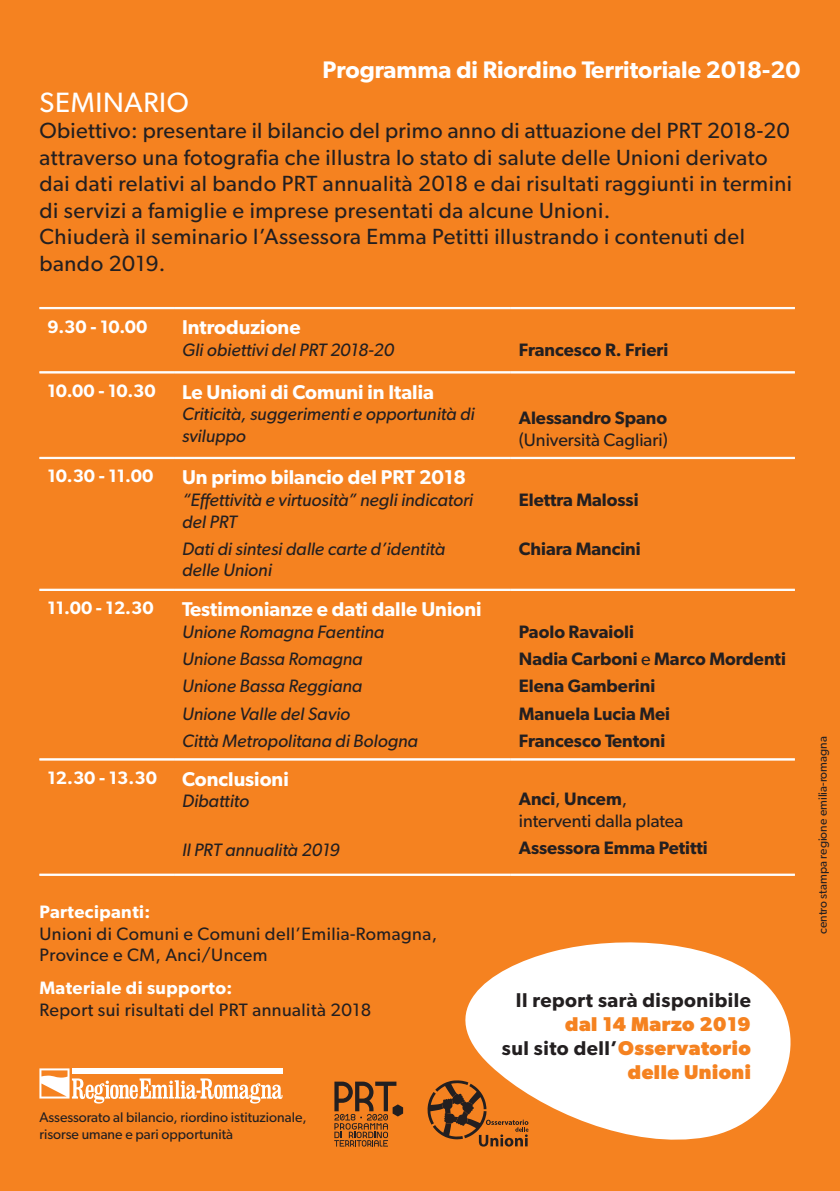
<style>
.page{position:relative;width:840px;height:1191px;background:#fff}
.page>*{position:absolute;margin:0;border:0;box-sizing:border-box;transform-origin:0 0}
.t1{font:28px "Gibson";letter-spacing:.025em;color:#fff}
.t2{font:600 24px "Gibson";color:#fff}
.t3{font:22px/26.4px "Gibson";letter-spacing:.025em;color:#231f20}
.Heading_2{font:600 20px "Gibson";color:#fff}
.t4{font:700 20px/24px "Gibson";letter-spacing:.025em;color:#f58220;text-align:right}
.t5{font:italic 18px/21.6px "Gibson";color:#231f20}
.Luogo{font:600 18px "Gibson";color:#231f20}
.t6{font:18px/21.6px "Gibson";letter-spacing:.025em;color:#231f20}
.Heading_2-2{font:600 18px "Gibson";letter-spacing:.02em;color:#fff}
.t7{font:18px/21.6px "Gibson";color:#231f20}
.t8{font:14px/16.8px "Gibson";color:#231f20}
.t9{font:12px "Gibson";color:#231f20}
.s1{font-weight:400}
.s2{font-weight:600}
.s3{font-weight:600;color:#231f20}
</style>
<div class="page">
<div style="left:0;top:0;width:839px;height:1191px;background:#f58220"></div>
<hr style="left:39px;top:371px;width:135px;height:2px;background:#fff">
<hr style="left:174px;top:371px;width:336px;height:2px;background:#fff">
<hr style="left:510px;top:371px;width:284px;height:2px;background:#fff">
<hr style="left:39px;top:874px;width:135px;height:1px;background:#fff">
<hr style="left:174px;top:874px;width:336px;height:1px;background:#fff">
<hr style="left:510px;top:874px;width:284px;height:1px;background:#fff">
<hr style="left:39px;top:307px;width:135px;height:1px;background:#fff">
<hr style="left:39px;top:308px;width:135px;height:1px;background:#fff">
<hr style="left:174px;top:307px;width:336px;height:1px;background:#fff">
<hr style="left:174px;top:308px;width:336px;height:1px;background:#fff">
<hr style="left:510px;top:307px;width:284px;height:1px;background:#fff">
<hr style="left:510px;top:308px;width:284px;height:1px;background:#fff">
<hr style="left:39px;top:373px;width:135px;height:1px;background:#fff">
<hr style="left:174px;top:373px;width:336px;height:1px;background:#fff">
<hr style="left:510px;top:373px;width:284px;height:1px;background:#fff">
<hr style="left:39px;top:457px;width:135px;height:1px;background:#fff">
<hr style="left:39px;top:458px;width:135px;height:1px;background:#fff">
<hr style="left:174px;top:457px;width:336px;height:1px;background:#fff">
<hr style="left:174px;top:458px;width:336px;height:1px;background:#fff">
<hr style="left:510px;top:457px;width:284px;height:1px;background:#fff">
<hr style="left:510px;top:458px;width:284px;height:1px;background:#fff">
<hr style="left:39px;top:589px;width:135px;height:1px;background:#fff">
<hr style="left:39px;top:590px;width:135px;height:1px;background:#fff">
<hr style="left:174px;top:589px;width:336px;height:1px;background:#fff">
<hr style="left:174px;top:590px;width:336px;height:1px;background:#fff">
<hr style="left:510px;top:589px;width:284px;height:1px;background:#fff">
<hr style="left:510px;top:590px;width:284px;height:1px;background:#fff">
<hr style="left:39px;top:758px;width:135px;height:1px;background:#fff">
<hr style="left:39px;top:759px;width:135px;height:1px;background:#fff">
<hr style="left:174px;top:758px;width:336px;height:1px;background:#fff">
<hr style="left:174px;top:759px;width:336px;height:1px;background:#fff">
<hr style="left:510px;top:758px;width:284px;height:1px;background:#fff">
<hr style="left:510px;top:759px;width:284px;height:1px;background:#fff">
<hr style="left:39px;top:873px;width:135px;height:1px;background:#fff">
<hr style="left:39px;top:875px;width:135px;height:1px;background:#fff">
<hr style="left:174px;top:873px;width:336px;height:1px;background:#fff">
<hr style="left:174px;top:875px;width:336px;height:1px;background:#fff">
<hr style="left:510px;top:873px;width:284px;height:1px;background:#fff">
<hr style="left:510px;top:875px;width:284px;height:1px;background:#fff">
<svg style="left:39px;top:1068px;width:243px;height:35px"></svg>
<svg style="left:465px;top:942px;width:326px;height:205px;fill:#fff"></svg>
<svg style="left:427px;top:1080px;width:101px;height:66px"></svg>
<svg style="left:334px;top:1081px;width:69px;height:65px"></svg>
<p class="t2" style="left:322px;top:55px;width:479px">Programma di Riordino Territoriale 2018-20</p>
<p class="t1" style="left:39px;top:86px;width:151px">SEMINARIO</p>
<p class="t3" style="left:39px;top:117px;width:753px">Obiettivo: presentare il bilancio del primo anno di attuazione del PRT 2018-20 attraverso una fotografia che illustra lo stato di salute delle Unioni derivato dai dati relativi al bando PRT annualità 2018 e dai risultati raggiunti in termini di servizi a famiglie e imprese presentati da alcune Unioni.<br>Chiuderà il seminario l’Assessora Emma Petitti illustrando i contenuti del bando 2019.</p>
<p class="Heading_2-2" style="left:47px;top:315px;width:101px">9.30 - 10.00</p>
<p class="Heading_2" style="left:182px;top:315px;width:120px">Introduzione</p>
<p class="t5" style="left:182px;top:339px;width:213px">Gli obiettivi del PRT 2018-20</p>
<p class="Luogo" style="left:518px;top:339px;width:151px">Francesco R. Frieri</p>
<p class="Heading_2-2" style="left:47px;top:380px;width:110px">10.00 - 10.30</p>
<p class="Heading_2" style="left:182px;top:380px;width:253px">Le Unioni di Comuni in Italia</p>
<p class="t5" style="left:182px;top:403px;width:294px">Criticità, suggerimenti e opportunità di sviluppo</p>
<p class="Luogo" style="left:518px;top:407px;width:150px">Alessandro Spano</p>
<p class="t7" style="left:518px;top:428px;width:150px">(Università Cagliari)</p>
<p class="Heading_2-2" style="left:47px;top:465px;width:107px">10.30 - 11.00</p>
<p class="Heading_2" style="left:182px;top:465px;width:285px">Un primo bilancio del PRT 2018</p>
<p class="t5" style="left:182px;top:488px;width:292px">“Effettività e virtuosità” negli indicatori del PRT</p>
<p class="t5" style="left:182px;top:537px;width:264px">Dati di sintesi dalle carte d’identità delle Unioni</p>
<p class="Heading_2-2" style="left:47px;top:597px;width:108px">11.00 - 12.30</p>
<p class="Heading_2" style="left:182px;top:597px;width:301px">Testimonianze e dati dalle Unioni</p>
<p class="t5" style="left:182px;top:620px;width:204px">Unione Romagna Faentina</p>
<p class="t5" style="left:182px;top:648px;width:182px">Unione Bassa Romagna</p>
<p class="t5" style="left:182px;top:675px;width:182px">Unione Bassa Reggiana</p>
<p class="t5" style="left:182px;top:702px;width:169px">Unione Valle del Savio</p>
<p class="t5" style="left:182px;top:729px;width:237px">Città Metropolitana di Bologna</p>
<p class="Heading_2-2" style="left:47px;top:767px;width:111px">12.30 - 13.30</p>
<p class="Heading_2" style="left:182px;top:767px;width:108px">Conclusioni</p>
<p class="t5" style="left:182px;top:790px;width:68px">Dibattito</p>
<p class="t5" style="left:182px;top:839px;width:159px">Il PRT annualità 2019</p>
<p class="Heading_2-2" style="left:39px;top:901px;width:112px">Partecipanti:</p>
<p class="t6" style="left:39px;top:922px;width:399px">Unioni di Comuni e Comuni dell’Emilia-Romagna,<br>Province e CM, Anci/Uncem</p>
<p class="Heading_2-2" style="left:39px;top:977px;width:194px">Materiale di supporto:</p>
<p class="t6" style="left:39px;top:998px;width:333px">Report sui risultati del PRT annualità 2018</p>
<p class="t8" style="left:39px;top:1108px;width:268px">Assessorato al bilancio, riordino istituzionale, risorse umane e pari opportunità</p>
<p class="Luogo" style="left:518px;top:489px;width:121px">Elettra Malossi</p>
<p class="Luogo" style="left:518px;top:538px;width:123px">Chiara Mancini</p>
<p class="Luogo" style="left:518px;top:621px;width:117px">Paolo Ravaioli</p>
<p class="Luogo" style="left:518px;top:648px;width:268px">Nadia Carboni <span class="s1">e</span> Marco Mordenti</p>
<p class="Luogo" style="left:518px;top:675px;width:138px">Elena Gamberini</p>
<p class="Luogo" style="left:518px;top:702px;width:153px">Manuela Lucia Mei</p>
<p class="Luogo" style="left:518px;top:730px;width:148px">Francesco Tentoni</p>
<p class="t7" style="left:518px;top:787px;width:166px"><span class="s2">Anci</span>, <span class="s2">Uncem</span>, interventi dalla platea</p>
<p class="Luogo" style="left:518px;top:837px;width:190px">Assessora Emma Petitti</p>
<p class="t4" style="left:501px;top:987px;width:250px"><span class="s3">Il report sarà disponibile </span>dal 14 Marzo 2019<br><span class="s3">sul sito dell’</span>Osservatorio delle Unioni</p>
<p class="t9" style="left:815px;top:934px;width:199px;rotate:-90deg">centro stampa regione emilia-romagna</p>
</div>
